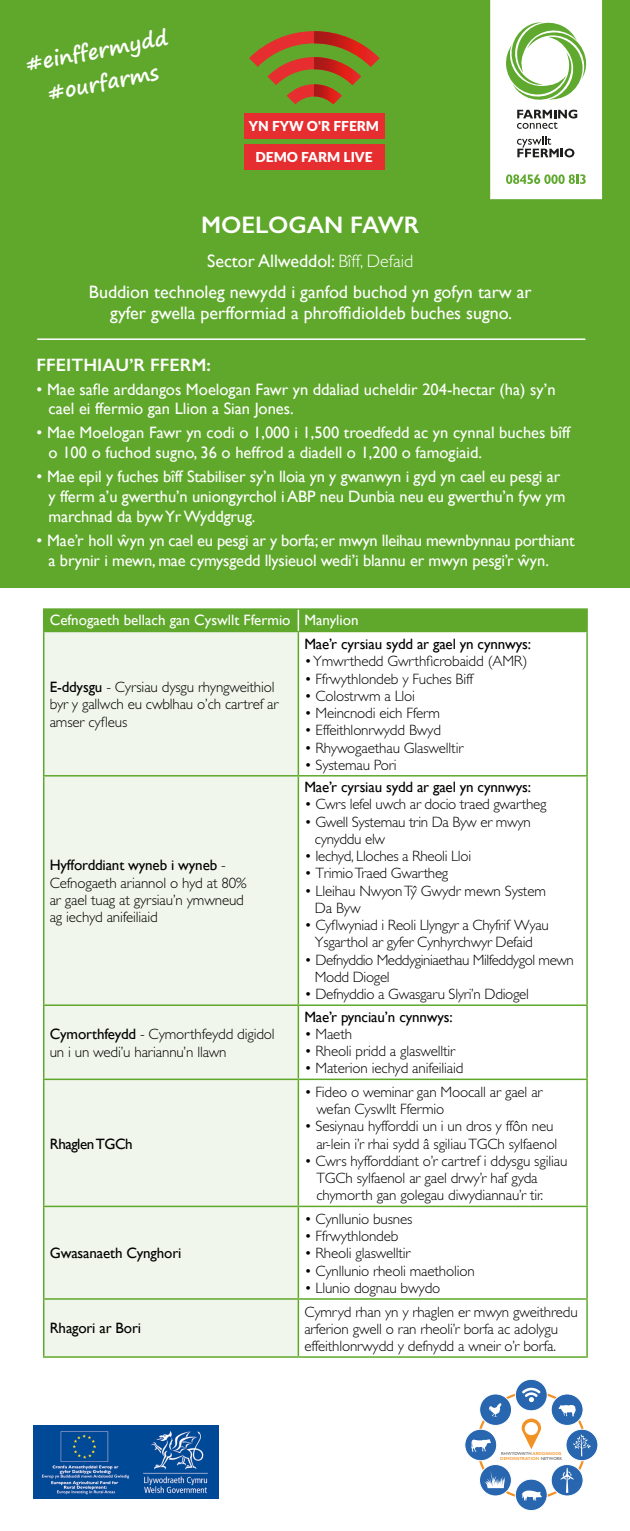
<style>
.page{position:relative;width:630px;height:1531px;background:#fff}
.page>*{position:absolute;margin:0;border:0;box-sizing:border-box;transform-origin:0 0}
.t1{font:600 24px "Gill Sans";color:#fff}
.t2{font:700 20.7px "Segoe Print";color:#fff}
.t3{font:18px/21.6px "Gill Sans";color:#fff;text-align:center}
.t4{font:600 18px "Gill Sans";color:#fff}
.t5{font:16.5px/19.8px "Gill Sans";letter-spacing:-.01em;color:#fff}
.t6{font:300 15px/17.2px "Gill Sans";letter-spacing:-.01em;color:#000}
.t7{font:15px "Gill Sans";letter-spacing:-.01em;color:#000}
.t8{font:300 15px/17.2px "Gill Sans";letter-spacing:-.03em;color:#000}
.t9{font:15px "Gill Sans";color:#fff}
.t10{font:15px "Gill Sans";letter-spacing:-.03em;color:#000}
.t11{font:900 13.8px "Lato";color:#fff}
.t12{font:600 4.35px/5.2px "Gill Sans";color:#f39324}
.s1{font-weight:300}
.s2{font-weight:400}
.s3{font-weight:400;color:#575756}
</style>
<div class="page">
<div style="left:0;top:0;width:629px;height:588px;background:#5fa82b"></div>
<div style="left:243px;top:113px;width:141px;height:26px;background:#e62d30"></div>
<svg style="left:249px;top:31px;width:93px;height:73px"></svg>
<img style="left:314px;top:85px;width:27px;height:19px">
<img style="left:314px;top:67px;width:47px;height:18px">
<img style="left:314px;top:31px;width:65px;height:36px">
<div style="left:243px;top:144px;width:141px;height:26px;background:#e62d30"></div>
<hr style="left:38px;top:338px;width:546px;height:2px;background:#fff">
<svg style="left:490px;top:0;width:111px;height:199px;background:#e2ecdc"></svg>
<img style="left:34px;top:1425px;width:184px;height:73px">
<div style="left:565px;top:1429px;width:32px;height:31px;background:#2866af;border-radius:50%"></div>
<div style="left:565px;top:1428px;width:33px;height:33px;border:1px solid #fff;border-radius:50%"></div>
<svg style="left:515px;top:1379px;width:32px;height:32px"></svg>
<div style="left:514px;top:1379px;width:33px;height:32px;border:1px solid #fff;border-radius:50%"></div>
<svg style="left:464px;top:1429px;width:32px;height:31px"></svg>
<div style="left:464px;top:1428px;width:33px;height:33px;border:1px solid #fff;border-radius:50%"></div>
<div style="left:515px;top:1479px;width:32px;height:31px;background:#2866af;border-radius:50%"></div>
<div style="left:514px;top:1478px;width:33px;height:33px;border:1px solid #fff;border-radius:50%"></div>
<svg style="left:470px;top:1387px;width:120px;height:113px"></svg>
<div style="left:44px;top:632px;width:253px;height:724px;background:#f0f6eb"></div>
<hr style="left:43px;top:608px;width:255px;height:2px;background:#5fa82b">
<hr style="left:298px;top:608px;width:289px;height:2px;background:#5fa82b">
<div style="left:43px;top:609px;width:544px;height:22px;background:#5fa82b"></div>
<hr style="left:43px;top:631px;width:255px;height:1px;background:#5fa82b">
<hr style="left:43px;top:632px;width:1px;height:143px;background:#5fa82b">
<hr style="left:298px;top:631px;width:289px;height:1px;background:#5fa82b">
<hr style="left:297px;top:632px;width:2px;height:143px;background:#5fa82b">
<hr style="left:586px;top:632px;width:1px;height:143px;background:#5fa82b">
<hr style="left:43px;top:775px;width:255px;height:1px;background:#5fa82b">
<hr style="left:43px;top:776px;width:1px;height:228px;background:#5fa82b">
<hr style="left:298px;top:775px;width:289px;height:1px;background:#5fa82b">
<hr style="left:297px;top:776px;width:2px;height:228px;background:#5fa82b">
<hr style="left:586px;top:776px;width:1px;height:228px;background:#5fa82b">
<hr style="left:43px;top:1004px;width:255px;height:2px;background:#5fa82b">
<hr style="left:43px;top:1006px;width:1px;height:72px;background:#5fa82b">
<hr style="left:298px;top:1004px;width:289px;height:2px;background:#5fa82b">
<hr style="left:297px;top:1006px;width:2px;height:72px;background:#5fa82b">
<hr style="left:586px;top:1006px;width:1px;height:72px;background:#5fa82b">
<hr style="left:43px;top:1078px;width:255px;height:2px;background:#5fa82b">
<hr style="left:43px;top:1080px;width:1px;height:125px;background:#5fa82b">
<hr style="left:298px;top:1078px;width:289px;height:2px;background:#5fa82b">
<hr style="left:297px;top:1080px;width:2px;height:125px;background:#5fa82b">
<hr style="left:586px;top:1080px;width:1px;height:125px;background:#5fa82b">
<hr style="left:43px;top:1205px;width:255px;height:2px;background:#5fa82b">
<hr style="left:43px;top:1207px;width:1px;height:91px;background:#5fa82b">
<hr style="left:298px;top:1205px;width:289px;height:2px;background:#5fa82b">
<hr style="left:297px;top:1207px;width:2px;height:91px;background:#5fa82b">
<hr style="left:586px;top:1207px;width:1px;height:91px;background:#5fa82b">
<hr style="left:43px;top:1298px;width:255px;height:1px;background:#5fa82b">
<hr style="left:43px;top:1299px;width:1px;height:57px;background:#5fa82b">
<hr style="left:298px;top:1298px;width:289px;height:1px;background:#5fa82b">
<hr style="left:297px;top:1299px;width:2px;height:57px;background:#5fa82b">
<hr style="left:586px;top:1299px;width:1px;height:57px;background:#5fa82b">
<hr style="left:43px;top:1356px;width:255px;height:2px;background:#5fa82b">
<hr style="left:298px;top:1356px;width:289px;height:2px;background:#5fa82b">
<hr style="left:297px;top:610px;width:2px;height:21px;background:#fff">
<p class="t2" style="left:23px;top:46px;width:145px;rotate:-11deg">#einffermydd</p>
<p class="t2" style="left:45px;top:75px;width:113px;rotate:-11deg">#ourfarms</p>
<p class="t11" style="left:249px;top:116px;width:132px">YN FYW O'R FFERM</p>
<p class="t11" style="left:255px;top:147px;width:119px">DEMO FARM LIVE</p>
<p class="t1" style="left:201px;top:210px;width:220px">MOELOGAN FAWR</p>
<p class="t3" style="left:207px;top:250px;width:207px">Sector Allweddol: <span class="s1">Bîff, Defaid</span></p>
<p class="t3" style="left:89px;top:280px;width:444px">Buddion technoleg newydd i ganfod buchod yn gofyn tarw ar gyfer gwella perfformiad a phroffidioldeb buches sugno.</p>
<p class="t4" style="left:37px;top:353px;width:176px">FFEITHIAU’R FFERM:</p>
<p class="t5" style="left:49px;top:379px;width:508px;text-indent:-12px">• Mae safle arddangos Moelogan Fawr yn ddaliad ucheldir 204-hectar (ha) sy’n cael ei ffermio gan Llion a Sian Jones.</p>
<p class="t5" style="left:49px;top:423px;width:523px;text-indent:-12px">• Mae Moelogan Fawr yn codi o 1,000 i 1,500 troedfedd ac yn cynnal buches bîff o 100 o fuchod sugno, 36 o heffrod a diadell o 1,200 o famogiaid.</p>
<p class="t5" style="left:49px;top:467px;width:518px;text-indent:-12px">• Mae epil y fuches bîff Stabiliser sy’n lloia yn y gwanwyn i gyd yn cael eu pesgi ar y fferm a’u gwerthu’n uniongyrchol i ABP neu Dunbia neu eu gwerthu’n fyw ym marchnad da byw Yr Wyddgrug.</p>
<p class="t5" style="left:49px;top:530px;width:527px;text-indent:-12px">• Mae’r holl wˆ yn yn cael eu pesgi ar y borfa; er mwyn lleihau mewnbynnau porthiant a brynir i mewn, mae cymysgedd llysieuol wedi’i blannu er mwyn pesgi’r wˆ yn.</p>
<p class="t9" style="left:50px;top:611px;width:242px">Cefnogaeth bellach gan Cyswllt Ffermio</p>
<p class="t9" style="left:304px;top:611px;width:56px">Manylion</p>
<p class="t6" style="left:50px;top:678px;width:230px"><span class="s2">E-ddysgu</span> - Cyrsiau dysgu rhyngweithiol byr y gallwch eu cwblhau o’ch cartref ar amser cyfleus</p>
<p class="t6" style="left:50px;top:857px;width:198px"><span class="s2">Hyfforddiant wyneb i wyneb</span> -<br>Cefnogaeth ariannol o hyd at 80% ar gael tuag at gyrsiau’n ymwneud ag iechyd anifeiliaid</p>
<p class="t6" style="left:50px;top:1026px;width:226px"><span class="s2">Cymorthfeydd</span> - Cymorthfeydd digidol un i un wedi’u hariannu’n llawn</p>
<p class="t10" style="left:50px;top:1135px;width:84px">Rhaglen TGCh</p>
<p class="t7" style="left:50px;top:1244px;width:133px">Gwasanaeth Cynghori</p>
<p class="t7" style="left:50px;top:1319px;width:93px">Rhagori ar Bori</p>
<p class="t7" style="left:304px;top:635px;width:228px">Mae’r cyrsiau sydd ar gael yn cynnwys:</p>
<p class="t6" style="left:304px;top:653px;width:224px">• Ymwrthedd Gwrthficrobaidd (AMR)</p>
<p class="t6" style="left:304px;top:670px;width:170px">• Ffrwythlondeb y Fuches Biff</p>
<p class="t6" style="left:304px;top:687px;width:112px">• Colostrwm a Lloi</p>
<p class="t6" style="left:304px;top:704px;width:137px">• Meincnodi eich Fferm</p>
<p class="t6" style="left:304px;top:722px;width:138px">• Effeithlonrwydd Bwyd</p>
<p class="t6" style="left:304px;top:739px;width:160px">• Rhywogaethau Glaswelltir</p>
<p class="t6" style="left:304px;top:756px;width:94px">• Systemau Pori</p>
<p class="t7" style="left:304px;top:778px;width:228px">Mae’r cyrsiau sydd ar gael yn cynnwys:</p>
<p class="t6" style="left:304px;top:796px;width:243px">• Cwrs lefel uwch ar docio traed gwartheg</p>
<p class="t6" style="left:315px;top:813px;width:217px;text-indent:-10px">• Gwell Systemau trin Da Byw er mwyn cynyddu elw</p>
<p class="t6" style="left:304px;top:847px;width:168px">• Iechyd, Lloches a Rheoli Lloi</p>
<p class="t6" style="left:304px;top:865px;width:145px">• Trimio Traed Gwartheg</p>
<p class="t6" style="left:315px;top:882px;width:232px;text-indent:-10px">• Lleihau Nwyon Tyˆ Gwydr mewn System<br>Da Byw</p>
<p class="t6" style="left:304px;top:916px;width:246px;text-align:center">• Cyflwyniad i Reoli Llyngyr a Chyfrif Wyau<br>Ysgarthol ar gyfer Cynhyrchwyr Defaid</p>
<p class="t8" style="left:315px;top:951px;width:260px;text-indent:-10px">• Defnyddio Meddyginiaethau Milfeddygol mewn<br>Modd Diogel</p>
<p class="t6" style="left:304px;top:985px;width:226px">• Defnyddio a Gwasgaru Slyri’n Ddiogel</p>
<p class="t7" style="left:304px;top:1007px;width:150px">Mae’r pynciau’n cynnwys:</p>
<p class="t6" style="left:304px;top:1025px;width:49px">• Maeth</p>
<p class="t6" style="left:304px;top:1042px;width:152px">• Rheoli pridd a glaswelltir</p>
<p class="t6" style="left:304px;top:1060px;width:160px">• Materion iechyd anifeiliaid</p>
<p class="t6" style="left:316px;top:1083px;width:227px;text-indent:-12px">• Fideo o weminar gan Moocall ar gael ar wefan Cyswllt Ffermio</p>
<p class="t6" style="left:304px;top:1118px;width:254px;text-align:right">• Sesiynau hyfforddi un i un dros y ffôn neu ar-lein i’r rhai sydd â sgiliau TGCh sylfaenol</p>
<p class="t6" style="left:316px;top:1152px;width:252px;text-indent:-12px">• Cwrs hyfforddiant o’r cartref i ddysgu sgiliau<br>TGCh sylfaenol ar gael drwy’r haf gyda chymorth gan golegau diwydiannau’r tir.</p>
<p class="t6" style="left:304px;top:1210px;width:110px">• Cynllunio busnes</p>
<p class="t6" style="left:304px;top:1227px;width:95px">• Ffrwythlondeb</p>
<p class="t6" style="left:304px;top:1245px;width:108px">• Rheoli glaswelltir</p>
<p class="t6" style="left:304px;top:1262px;width:172px">• Cynllunio rheoli maetholion</p>
<p class="t6" style="left:304px;top:1279px;width:137px">• Llunio dognau bwydo</p>
<p class="t6" style="left:304px;top:1303px;width:275px">Cymryd rhan yn y rhaglen er mwyn gweithredu arferion gwell o ran rheoli’r borfa ac adolygu effeithlonrwydd y defnydd a wneir o’r borfa.</p>
<p class="t12" style="left:500px;top:1450px;width:64px"><span class="s3">RHWYDWAITH</span> ARDDANGOS<br>DEMONSTRATION <span class="s3">NETWORK</span></p>
</div>
